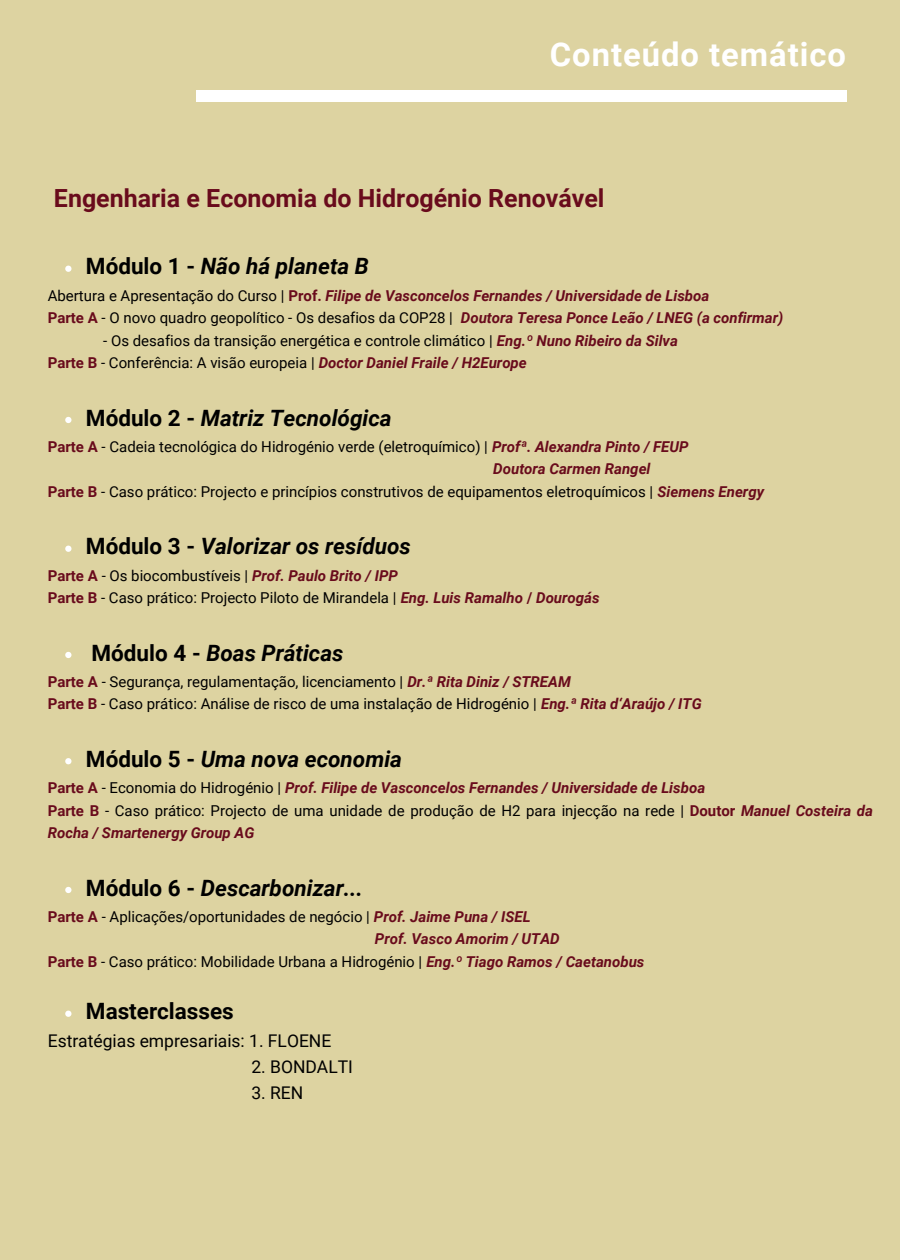
<style>
.page{position:relative;width:900px;height:1260px;background:#ddd3a1}
.page>*{position:absolute;margin:0;border:0;box-sizing:border-box;transform-origin:0 0}
.t1{font:700 32.75px "Roboto";letter-spacing:.03em;color:#fff}
.t2{font:700 25px "Roboto";color:#690b1c}
.t3{font:italic 700 22.5px "Roboto";color:#000}
.t4{font:700 22.5px "Roboto";color:#000}
.t5{font:17.5px "Roboto";color:#000}
.t6{font:15px/22.5px "Roboto";color:#000}
.t7{font:italic 700 15px/22.5px "Roboto";color:#690b1c}
.s1{font-style:normal}
.s2{font-weight:400;font-style:normal;color:#000}
.s3{font-weight:700;color:#690b1c}
.s4{font-weight:700;font-style:italic;color:#690b1c}
</style>
<div class="page">
<svg style="left:65px;top:266px;width:6px;height:6px"></svg>
<svg style="left:65px;top:417px;width:6px;height:6px"></svg>
<svg style="left:65px;top:546px;width:6px;height:6px"></svg>
<svg style="left:65px;top:652px;width:6px;height:6px"></svg>
<svg style="left:65px;top:758px;width:6px;height:6px"></svg>
<svg style="left:65px;top:887px;width:6px;height:6px"></svg>
<svg style="left:65px;top:1011px;width:6px;height:6px"></svg>
<div style="left:196px;top:90px;width:651px;height:11px;background:#fff"></div>
<p class="t1" style="left:550px;top:35px;width:298px">Conteúdo temático</p>
<h1 class="t2" style="left:54px;top:184px;width:552px">Engenharia e Economia do Hidrogénio Renovável</h1>
<h2 class="t3" style="left:86px;top:253px;width:284px"><span class="s1">Módulo 1 -</span> Não há planeta B</h2>
<h3 class="t7" style="left:48px;top:284px;width:663px"><span class="s2">Abertura e Apresentação do Curso |</span> <span class="s1">Prof.</span> Filipe de Vasconcelos Fernandes / Universidade de Lisboa</h3>
<p class="t6" style="left:48px;top:307px;width:407px"><span class="s3">Parte A</span> - O novo quadro geopolítico - Os desafios da COP28 |</p>
<p class="t7" style="left:461px;top:307px;width:324px">Doutora Teresa Ponce Leão / LNEG (a confirmar)</p>
<p class="t6" style="left:103px;top:329px;width:576px">- Os desafios da transição energética e controle climático | <span class="s4">Eng.º Nuno Ribeiro da Silva</span></p>
<p class="t6" style="left:48px;top:352px;width:481px"><span class="s3">Parte B</span> - Conferência: A visão europeia | <span class="s4">Doctor Daniel Fraile / H2Europe</span></p>
<p class="t3" style="left:86px;top:405px;width:307px"><span class="s1">Módulo 2 -</span> Matriz Tecnológica</p>
<p class="t6" style="left:48px;top:435px;width:642px"><span class="s3">Parte A</span> - Cadeia tecnológica do Hidrogénio verde (eletroquímico) | <span class="s4">Profª. Alexandra Pinto / FEUP</span></p>
<h3 class="t7" style="left:493px;top:458px;width:159px">Doutora Carmen Rangel</h3>
<p class="t6" style="left:48px;top:480px;width:718px"><span class="s3">Parte B</span> - Caso prático: Projecto e princípios construtivos de equipamentos eletroquímicos | <span class="s4">Siemens Energy</span></p>
<p class="t3" style="left:86px;top:533px;width:326px"><span class="s1">Módulo 3 -</span> Valorizar os resíduos</p>
<p class="t6" style="left:48px;top:564px;width:352px"><span class="s3">Parte A</span> - Os biocombustíveis | <span class="s4">Prof. Paulo Brito / IPP</span></p>
<h3 class="t6" style="left:48px;top:587px;width:553px"><span class="s3">Parte B</span> - Caso prático: Projecto Piloto de Mirandela | <span class="s4">Eng. Luis Ramalho</span> <span class="s3">/</span> <span class="s4">Dourogás</span></h3>
<p class="t3" style="left:92px;top:640px;width:253px"><span class="s1">Módulo 4 -</span> Boas Práticas</p>
<p class="t6" style="left:48px;top:670px;width:525px"><span class="s3">Parte A</span> - Segurança, regulamentação, licenciamento | <span class="s4">Dr.ª Rita Diniz / STREAM</span></p>
<h3 class="t6" style="left:48px;top:693px;width:655px"><span class="s3">Parte B</span> - Caso prático: Análise de risco de uma instalação de Hidrogénio | <span class="s4">Eng.ª Rita d‘Araújo / ITG</span></h3>
<p class="t3" style="left:86px;top:746px;width:318px"><span class="s1">Módulo 5 -</span> Uma nova economia</p>
<p class="t7" style="left:48px;top:777px;width:659px"><span class="s1">Parte A</span> <span class="s2">- Economia do Hidrogénio |</span> Prof. Filipe de Vasconcelos Fernandes / Universidade de Lisboa</p>
<p class="t6" style="left:48px;top:799px;width:827px"><span class="s3">Parte B</span> - Caso prático: Projecto de uma unidade de produção de H2 para injecção na rede | <span class="s3">Doutor</span> <span class="s4">Manuel Costeira da<br>Rocha / Smartenergy Group AG</span></p>
<h3 class="t3" style="left:86px;top:875px;width:279px"><span class="s1">Módulo 6 -</span> Descarbonizar...</h3>
<p class="t6" style="left:48px;top:905px;width:484px"><span class="s3">Parte A</span> - Aplicações/oportunidades de negócio | <span class="s4">Prof. Jaime Puna / ISEL</span></p>
<p class="t7" style="left:48px;top:928px;width:598px;text-indent:327px">Prof. Vasco Amorim / UTAD<br><span class="s1">Parte B</span> <span class="s2">- Caso prático: Mobilidade Urbana a Hidrogénio |</span> Eng.º Tiago Ramos / Caetanobus</p>
<h3 class="t4" style="left:86px;top:998px;width:149px">Masterclasses</h3>
<h3 class="t5" style="left:48px;top:1031px;width:285px">Estratégias empresariais: 1. FLOENE</h3>
<p class="t5" style="left:251px;top:1057px;width:103px">2. BONDALTI</p>
<p class="t5" style="left:251px;top:1083px;width:53px">3. REN</p>
</div>
